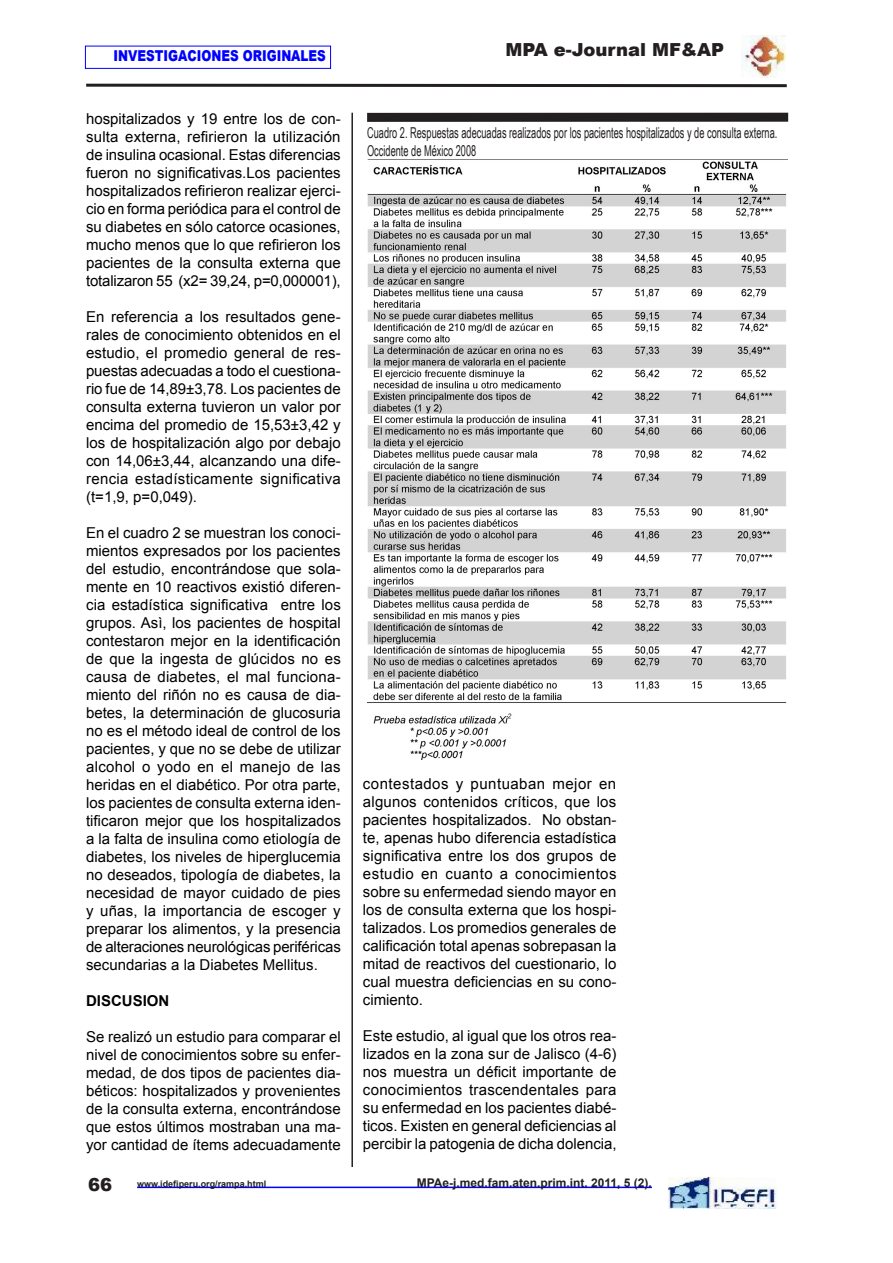
<style>
.page{position:relative;width:893px;height:1263px;background:#fff}
.page>*{position:absolute;margin:0;border:0;box-sizing:border-box;transform-origin:0 0}
.t1{font:900 18px "Arial";color:#231f20}
.t2{font:15px/18px "Arial";color:#000;text-align:justify}
.t3{font:15px/18px "Arial Narrow";color:#231f20;scale:.75 1}
.t4{font:900 15px "Arial";color:#00f;scale:.8 1}
.t5{font:700 15px "Arial";color:#000}
.t6{font:700 12px "Arial";color:#231f20}
.t7{font:700 9px "Arial";color:#231f20}
</style>
<div class="page">
<img style="left:669px;top:1177px;width:108px;height:32px">
<hr style="left:137px;top:1186px;width:515px;height:2px;background:#00f">
<img style="left:741px;top:35px;width:44px;height:43px">
<svg style="left:86px;top:83px;width:701px;height:5px"></svg>
<div style="left:85px;top:46px;width:246px;height:23px;border:1px solid #00f"></div>
<hr style="left:351px;top:113px;width:2px;height:1054px;background:#231f20">
<div style="left:367px;top:113px;width:421px;height:9px;background:#231f20"></div>
<img style="left:367px;top:159px;width:420px;height:601px">
<p class="t4" style="left:114px;top:45px;width:267px">INVESTIGACIONES ORIGINALES</p>
<p class="t1" style="left:505px;top:37px;width:220px">MPA e-Journal MF&amp;AP</p>
<p class="t2" style="left:86px;top:109px;width:256px">hospitalizados y 19 entre los de con&shy;sulta externa, refirieron la utilización de insulina ocasional. Estas diferencias fueron no significativas.Los pacientes hospitalizados refirieron realizar ejerci&shy;cio en forma periódica para el control de su diabetes en sólo catorce ocasiones, mucho menos que lo que refirieron los pacientes de la consulta externa que totalizaron 55 (x2= 39,24, p=0,000001),</p>
<p class="t2" style="left:86px;top:307px;width:256px">En referencia a los resultados gene&shy;rales de conocimiento obtenidos en el estudio, el promedio general de res&shy;puestas adecuadas a todo el cuestiona&shy;rio fue de 14,89±3,78. Los pacientes de consulta externa tuvieron un valor por encima del promedio de 15,53±3,42 y los de hospitalización algo por debajo con 14,06±3,44, alcanzando una dife&shy;rencia estadísticamente significativa (t=1,9, p=0,049).</p>
<p class="t2" style="left:86px;top:523px;width:256px">En el cuadro 2 se muestran los conoci&shy;mientos expresados por los pacientes del estudio, encontrándose que sola&shy;mente en 10 reactivos existió diferen&shy;cia estadística significativa entre los grupos. Asì, los pacientes de hospital contestaron mejor en la identificación de que la ingesta de glúcidos no es causa de diabetes, el mal funciona&shy;miento del riñón no es causa de dia&shy;betes, la determinación de glucosuria no es el método ideal de control de los pacientes, y que no se debe de utilizar alcohol o yodo en el manejo de las heridas en el diabético. Por otra parte, los pacientes de consulta externa iden&shy;tificaron mejor que los hospitalizados a la falta de insulina como etiología de diabetes, los niveles de hiperglucemia no deseados, tipología de diabetes, la necesidad de mayor cuidado de pies y uñas, la importancia de escoger y preparar los alimentos, y la presencia de alteraciones neurológicas periféricas secundarias a la Diabetes Mellitus.</p>
<p class="t5" style="left:86px;top:990px;width:85px">DISCUSION</p>
<p class="t2" style="left:86px;top:1027px;width:256px">Se realizó un estudio para comparar el nivel de conocimientos sobre su enfer&shy;medad, de dos tipos de pacientes dia&shy;béticos: hospitalizados y provenientes de la consulta externa, encontrándose que estos últimos mostraban una ma&shy;yor cantidad de ítems adecuadamente</p>
<p class="t1" style="left:88px;top:1171px;width:26px">66</p>
<p class="t7" style="left:137px;top:1177px;width:131px">www.idefiperu.org/rampa.html</p>
<p class="t6" style="left:417px;top:1174px;width:237px">MPAe-j.med.fam.aten.prim.int. 2011, 5 (2).</p>
<p class="t3" style="left:367px;top:123px;width:548px">Cuadro 2. Respuestas adecuadas realizados por los pacientes hospitalizados y de consulta externa.<br>Occidente de México 2008</p>
<p class="t2" style="left:363px;top:775px;width:255px">contestados y puntuaban mejor en algunos contenidos críticos, que los pacientes hospitalizados. No obstan&shy;te, apenas hubo diferencia estadística significativa entre los dos grupos de estudio en cuanto a conocimientos sobre su enfermedad siendo mayor en los de consulta externa que los hospi&shy;talizados. Los promedios generales de calificación total apenas sobrepasan la mitad de reactivos del cuestionario, lo cual muestra deficiencias en su cono&shy;cimiento.</p>
<p class="t2" style="left:363px;top:1027px;width:255px">Este estudio, al igual que los otros rea&shy;lizados en la zona sur de Jalisco (4-6) nos muestra un déficit importante de conocimientos trascendentales para su enfermedad en los pacientes diabé&shy;ticos. Existen en general deficiencias al percibir la patogenia de dicha dolencia,</p>
</div>
